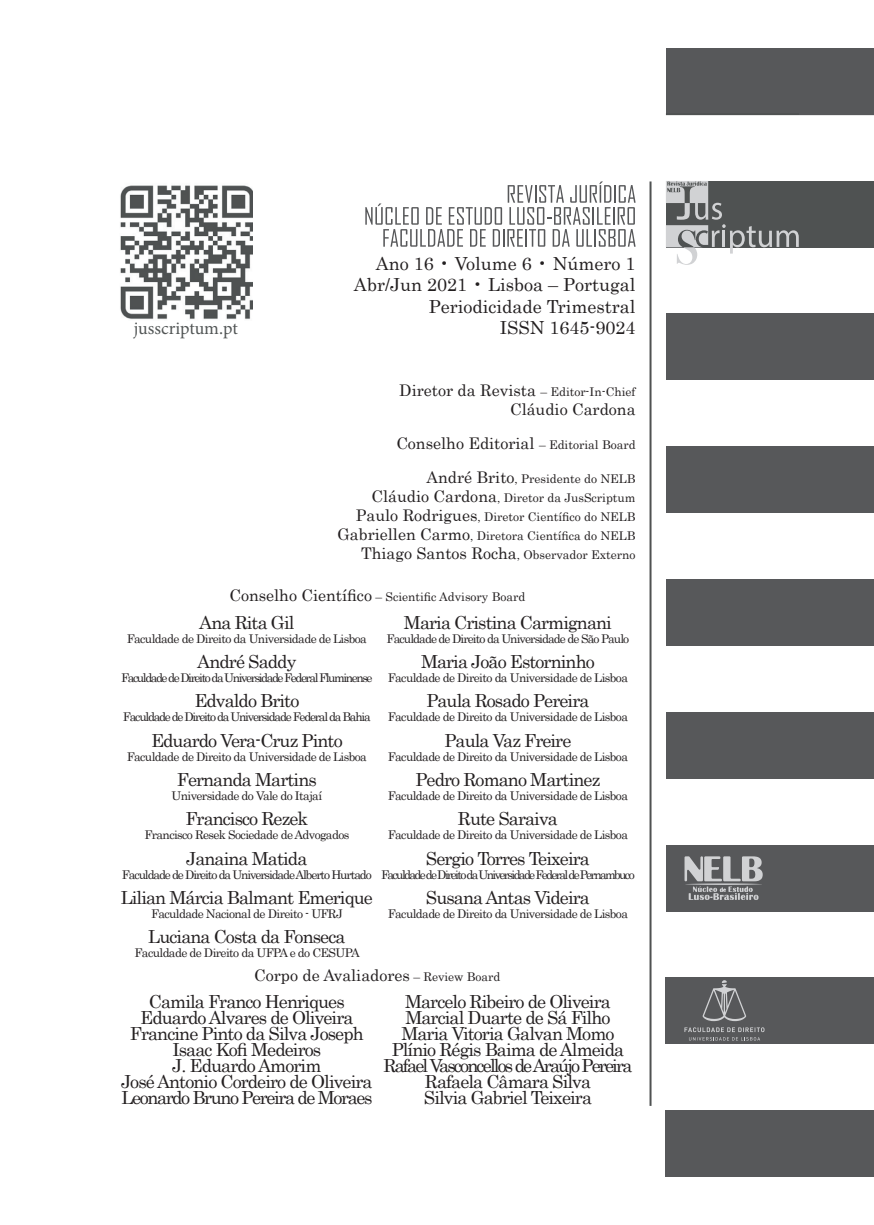
<style>
.page{position:relative;width:874px;height:1225px;background:#fff}
.page>*{position:absolute;margin:0;border:0;box-sizing:border-box;transform-origin:0 0}
.t1{font:18px/16px "Century";letter-spacing:-.05em;color:#231f20;text-align:center}
.t2{font:18px/21.6px "Century";color:#231f20;text-align:right}
.t3{font:18px "Minion Pro";letter-spacing:-.005em;color:#525656}
.t4{font:16px/19.2px "Century";color:#231f20;text-align:right}
.t5{font:12px "Century";letter-spacing:-.05em;color:#231f20}
.t6{font:12px/19.2px "Century";color:#231f20;text-align:right}
.t7{font:12px "Century";letter-spacing:-.135em;color:#231f20}
.t8{font:12px "Century";letter-spacing:-.115em;color:#231f20}
.t9{font:12px "Century";letter-spacing:-.1em;color:#231f20}
.t10{font:12px "Century";letter-spacing:-.09em;color:#231f20}
.t11{font:12px "Century";letter-spacing:-.075em;color:#231f20}
.s1{font-size:12px}
.s2{font-size:16px}
</style>
<div class="page">
<div style="left:665px;top:314px;width:133px;height:66px;background:#57585a"></div>
<div style="left:665px;top:446px;width:133px;height:67px;background:#57585a"></div>
<div style="left:665px;top:48px;width:133px;height:66px;background:#57585a"></div>
<div style="left:665px;top:579px;width:133px;height:66px;background:#57585a"></div>
<div style="left:665px;top:712px;width:133px;height:66px;background:#57585a"></div>
<div style="left:665px;top:845px;width:133px;height:66px;background:#57585a"></div>
<div style="left:665px;top:977px;width:133px;height:67px;background:#57585a"></div>
<div style="left:665px;top:1110px;width:133px;height:67px;background:#57585a"></div>
<svg style="left:666px;top:181px;width:132px;height:84px"></svg>
<hr style="left:665px;top:113px;width:191px;height:2px;background:#4f5252">
<svg style="left:856px;top:114px;width:17px;height:1px"></svg>
<div style="left:798px;top:314px;width:75px;height:66px;background:#57585a"></div>
<div style="left:798px;top:181px;width:75px;height:66px;background:#4f5252"></div>
<div style="left:798px;top:446px;width:75px;height:67px;background:#57585a"></div>
<div style="left:798px;top:48px;width:75px;height:66px;background:#57585a"></div>
<div style="left:798px;top:579px;width:75px;height:66px;background:#57585a"></div>
<div style="left:798px;top:712px;width:75px;height:66px;background:#57585a"></div>
<div style="left:798px;top:845px;width:75px;height:66px;background:#57585a"></div>
<div style="left:798px;top:977px;width:75px;height:67px;background:#57585a"></div>
<div style="left:798px;top:1110px;width:75px;height:67px;background:#57585a"></div>
<hr style="left:649px;top:181px;width:2px;height:925px;background:#4f5252">
<svg style="left:365px;top:181px;width:270px;height:66px"></svg>
<svg style="left:684px;top:856px;width:78px;height:44px"></svg>
<svg style="left:702px;top:980px;width:43px;height:41px"></svg>
<svg style="left:684px;top:1027px;width:80px;height:13px"></svg>
<img style="left:120px;top:185px;width:132px;height:135px">
<p class="t3" style="left:134px;top:316px;width:105px">jusscriptum.pt</p>
<p class="t2" style="left:354px;top:251px;width:283px">Ano 16 • Volume 6 • Número 1<br>Abr/Jun 2021 • Lisboa – Portugal<br>Periodicidade Trimestral<br>ISSN 1645-9024</p>
<p class="t4" style="left:399px;top:379px;width:238px">Diretor da Revista <span class="s1">– Editor-In-Chief<br></span>Cláudio Cardona</p>
<p class="t4" style="left:396px;top:432px;width:240px">Conselho Editorial <span class="s1">– Editorial Board</span></p>
<p class="t6" style="left:337px;top:467px;width:299px"><span class="s2">André Brito</span>, Presidente do NELB<br><span class="s2">Cláudio Cardona</span>, Diretor da JusScriptum <span class="s2">Paulo Rodrigues</span>, Diretor Científico do NELB <span class="s2">Gabriellen Carmo</span>, Diretora Científica do NELB <span class="s2">Thiago Santos Rocha</span>, Observador Externo</p>
<p class="t6" style="left:229px;top:586px;width:297px"><span class="s2">Conselho Científico</span> – Scientific Advisory Board</p>
<p class="t1" style="left:199px;top:612px;width:97px">Ana Rita Gil</p>
<p class="t5" style="left:127px;top:628px;width:241px">Faculdade de Direito da Universidade de Lisboa</p>
<p class="t1" style="left:197px;top:652px;width:100px">André Saddy</p>
<p class="t8" style="left:121px;top:667px;width:253px">Faculdade de Direito da Universidade FederalFluminense</p>
<p class="t1" style="left:194px;top:691px;width:106px">Edvaldo Brito</p>
<p class="t9" style="left:123px;top:707px;width:249px">Faculdade de Direito da Universidade Federal da Bahia</p>
<p class="t1" style="left:151px;top:730px;width:193px">Eduardo Vera-Cruz Pinto</p>
<p class="t5" style="left:127px;top:746px;width:241px">Faculdade de Direito da Universidade de Lisboa</p>
<p class="t1" style="left:177px;top:770px;width:141px">Fernanda Martins</p>
<p class="t5" style="left:171px;top:785px;width:152px">Universidade do Vale do Itajaí</p>
<p class="t1" style="left:185px;top:809px;width:124px">Francisco Rezek</p>
<p class="t5" style="left:144px;top:825px;width:206px">Francisco Resek Sociedade de Advogados</p>
<p class="t1" style="left:186px;top:848px;width:123px">Janaina Matida</p>
<p class="t10" style="left:122px;top:864px;width:251px">Faculdade de Direito da Universidade Alberto Hurtado</p>
<p class="t1" style="left:121px;top:888px;width:253px">Lilian Márcia Balmant Emerique</p>
<p class="t5" style="left:151px;top:903px;width:193px">Faculdade Nacional de Direito - UFRJ</p>
<p class="t1" style="left:148px;top:927px;width:199px">Luciana Costa da Fonseca</p>
<p class="t5" style="left:134px;top:943px;width:227px">Faculdade de Direito da UFPA e do CESUPA</p>
<p class="t1" style="left:404px;top:612px;width:209px">Maria Cristina Carmignani</p>
<p class="t11" style="left:386px;top:628px;width:244px">Faculdade de Direito da Universidade de São Paulo</p>
<p class="t1" style="left:421px;top:652px;width:175px">Maria João Estorninho</p>
<p class="t5" style="left:387px;top:667px;width:241px">Faculdade de Direito da Universidade de Lisboa</p>
<p class="t1" style="left:426px;top:691px;width:164px">Paula Rosado Pereira</p>
<p class="t5" style="left:387px;top:707px;width:241px">Faculdade de Direito da Universidade de Lisboa</p>
<p class="t1" style="left:444px;top:730px;width:128px">Paula Vaz Freire</p>
<p class="t5" style="left:387px;top:746px;width:241px">Faculdade de Direito da Universidade de Lisboa</p>
<p class="t1" style="left:415px;top:770px;width:186px">Pedro Romano Martinez</p>
<p class="t5" style="left:387px;top:785px;width:241px">Faculdade de Direito da Universidade de Lisboa</p>
<p class="t1" style="left:457px;top:809px;width:101px">Rute Saraiva</p>
<p class="t5" style="left:387px;top:825px;width:241px">Faculdade de Direito da Universidade de Lisboa</p>
<p class="t1" style="left:425px;top:848px;width:165px">Sergio Torres Teixeira</p>
<p class="t7" style="left:381px;top:864px;width:255px">Faculdade de Direito da Universidade Federalde Pernambuco</p>
<p class="t1" style="left:425px;top:888px;width:165px">Susana Antas Videira</p>
<p class="t5" style="left:387px;top:903px;width:241px">Faculdade de Direito da Universidade de Lisboa</p>
<p class="t4" style="left:254px;top:964px;width:248px">Corpo de Avaliadores <span class="s1">– Review Board</span></p>
<p class="t1" style="left:121px;top:992px;width:253px">Camila Franco Henriques<br>Eduardo Alvares de Oliveira<br>Francine Pinto da Silva Joseph<br>Isaac Kofi Medeiros<br>J. Eduardo Amorim<br>José Antonio Cordeiro de Oliveira<br>Leonardo Bruno Pereira de Moraes</p>
<p class="t1" style="left:383px;top:992px;width:250px">Marcelo Ribeiro de Oliveira<br>Marcial Duarte de Sá Filho<br>Maria Vitoria Galvan Momo<br>Plínio Régis Baima de Almeida<br>Rafael Vasconcellos de Araújo Pereira<br>Rafaela Câmara Silva<br>Silvia Gabriel Teixeira</p>
</div>
